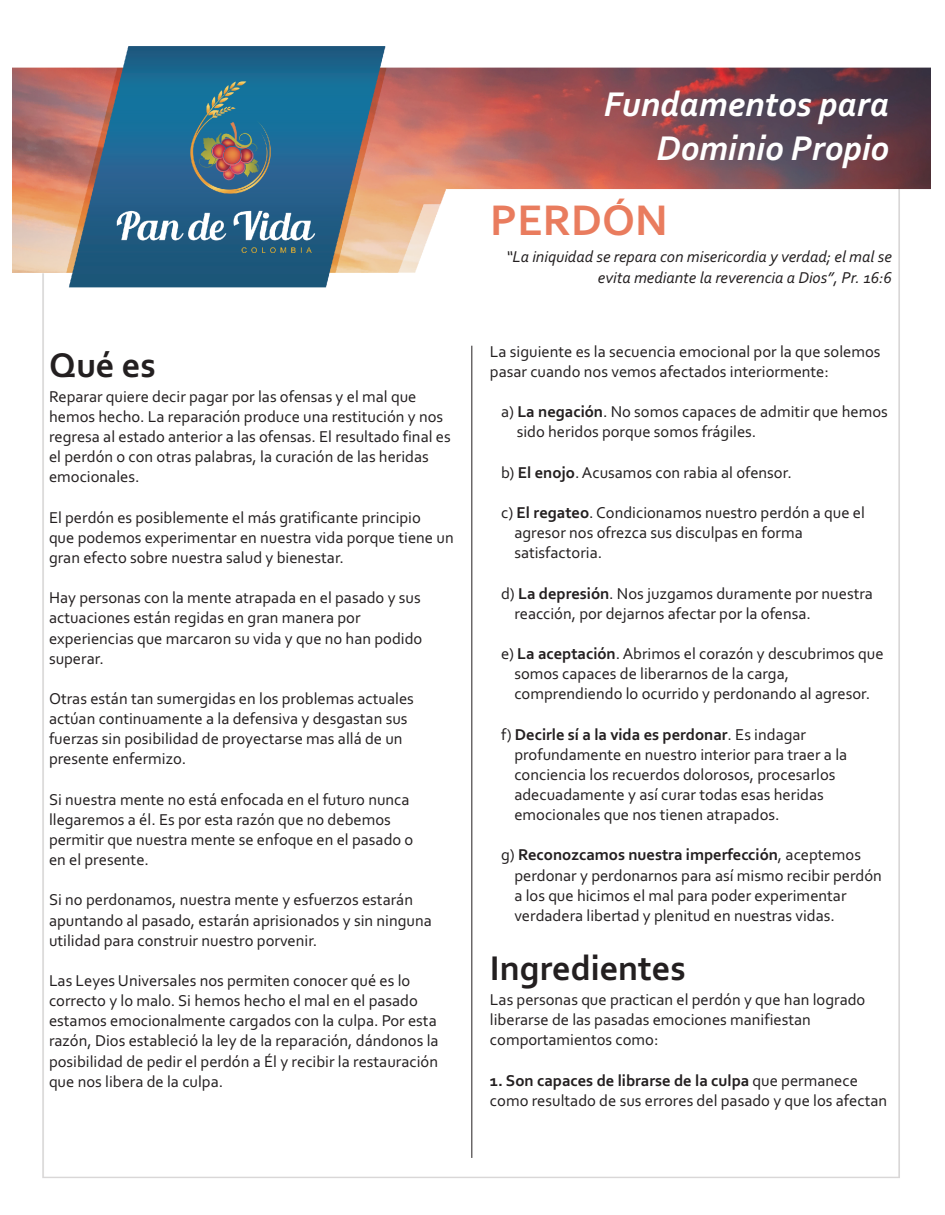
<style>
.page{position:relative;width:945px;height:1215px;background:#fff}
.page>*{position:absolute;margin:0;border:0;box-sizing:border-box;transform-origin:0 0}
.t1{font:700 45px "Corbel";color:#e97c5e}
.t2{font:italic 700 36px/44px "Corbel";color:#fff;text-align:right}
.t3{font:700 36px "Corbel";color:#231f20}
.t4{font:16.5px/20.1px "Corbel";color:#231f20}
.t5{font:italic 16.5px/20.1px "Corbel";color:#231f20;text-align:right}
.s1{font-weight:700}
</style>
<div class="page">
<img style="left:13px;top:46px;width:918px;height:1132px">
<hr style="left:472px;top:346px;width:1px;height:812px;background:#231f20">
<h2 class="t3" style="left:49px;top:350px;width:108px">Qué es</h2>
<p class="t4" style="left:49px;top:388px;width:403px">Reparar quiere decir pagar por las ofensas y el mal que hemos hecho. La reparación produce una restitución y nos regresa al estado anterior a las ofensas. El resultado final es el perdón o con otras palabras, la curación de las heridas emocionales.</p>
<p class="t4" style="left:49px;top:509px;width:406px">El perdón es posiblemente el más gratificante principio<br>que podemos experimentar en nuestra vida porque tiene un gran efecto sobre nuestra salud y bienestar.</p>
<p class="t4" style="left:49px;top:589px;width:375px">Hay personas con la mente atrapada en el pasado y sus actuaciones están regidas en gran manera por experiencias que marcaron su vida y que no han podido superar.</p>
<p class="t4" style="left:49px;top:690px;width:366px">Otras están tan sumergidas en los problemas actuales actúan continuamente a la defensiva y desgastan sus fuerzas sin posibilidad de proyectarse mas allá de un presente enfermizo.</p>
<p class="t4" style="left:49px;top:791px;width:366px">Si nuestra mente no está enfocada en el futuro nunca llegaremos a él. Es por esta razón que no debemos permitir que nuestra mente se enfoque en el pasado o en el presente.</p>
<p class="t4" style="left:49px;top:891px;width:384px">Si no perdonamos, nuestra mente y esfuerzos estarán apuntando al pasado, estarán aprisionados y sin ninguna utilidad para construir nuestro porvenir.</p>
<p class="t4" style="left:49px;top:972px;width:391px">Las Leyes Universales nos permiten conocer qué es lo correcto y lo malo. Si hemos hecho el mal en el pasado estamos emocionalmente cargados con la culpa. Por esta razón, Dios estableció la ley de la reparación, dándonos la posibilidad de pedir el perdón a Él y recibir la restauración que nos libera de la culpa.</p>
<h2 class="t2" style="left:604px;top:85px;width:287px">Fundamentos para<br>Dominio Propio</h2>
<h1 class="t1" style="left:490px;top:201px;width:179px">PERDÓN</h1>
<p class="t5" style="left:506px;top:248px;width:387px">“La iniquidad se repara con misericordia y verdad; el mal se evita mediante la reverencia a Dios”, Pr. 16:6</p>
<p class="t4" style="left:490px;top:343px;width:392px">La siguiente es la secuencia emocional por la que solemos pasar cuando nos vemos afectados interiormente:</p>
<p class="t4" style="left:517px;top:403px;width:373px;text-indent:-16px">a) <span class="s1">La negación</span>. No somos capaces de admitir que hemos sido heridos porque somos frágiles.</p>
<p class="t4" style="left:501px;top:464px;width:292px">b) <span class="s1">El enojo</span>. Acusamos con rabia al ofensor.</p>
<p class="t4" style="left:514px;top:504px;width:352px;text-indent:-13px">c) <span class="s1">El regateo</span>. Condicionamos nuestro perdón a que el agresor nos ofrezca sus disculpas en forma satisfactoria.</p>
<p class="t4" style="left:514px;top:584px;width:360px;text-indent:-13px">d) <span class="s1">La depresión</span>. Nos juzgamos duramente por nuestra reacción, por dejarnos afectar por la ofensa.</p>
<p class="t4" style="left:514px;top:645px;width:371px;text-indent:-13px">e) <span class="s1">La aceptación</span>. Abrimos el corazón y descubrimos que somos capaces de liberarnos de la carga, comprendiendo lo ocurrido y perdonando al agresor.</p>
<p class="t4" style="left:514px;top:725px;width:334px;text-indent:-13px">f) <span class="s1">Decirle sí a la vida es perdonar</span>. Es indagar profundamente en nuestro interior para traer a la conciencia los recuerdos dolorosos, procesarlos adecuadamente y así curar todas esas heridas emocionales que nos tienen atrapados.</p>
<p class="t4" style="left:514px;top:846px;width:369px;text-indent:-13px">g) <span class="s1">Reconozcamos nuestra imperfección</span>, aceptemos perdonar y perdonarnos para así mismo recibir perdón a los que hicimos el mal para poder experimentar verdadera libertad y plenitud en nuestras vidas.</p>
<h2 class="t3" style="left:490px;top:953px;width:197px">Ingredientes</h2>
<p class="t4" style="left:490px;top:991px;width:377px">Las personas que practican el perdón y que han logrado liberarse de las pasadas emociones manifiestan comportamientos como:</p>
<p class="t4" style="left:490px;top:1072px;width:399px"><span class="s1">1. Son capaces de librarse de la culpa</span> que permanece como resultado de sus errores del pasado y que los afectan</p>
</div>
